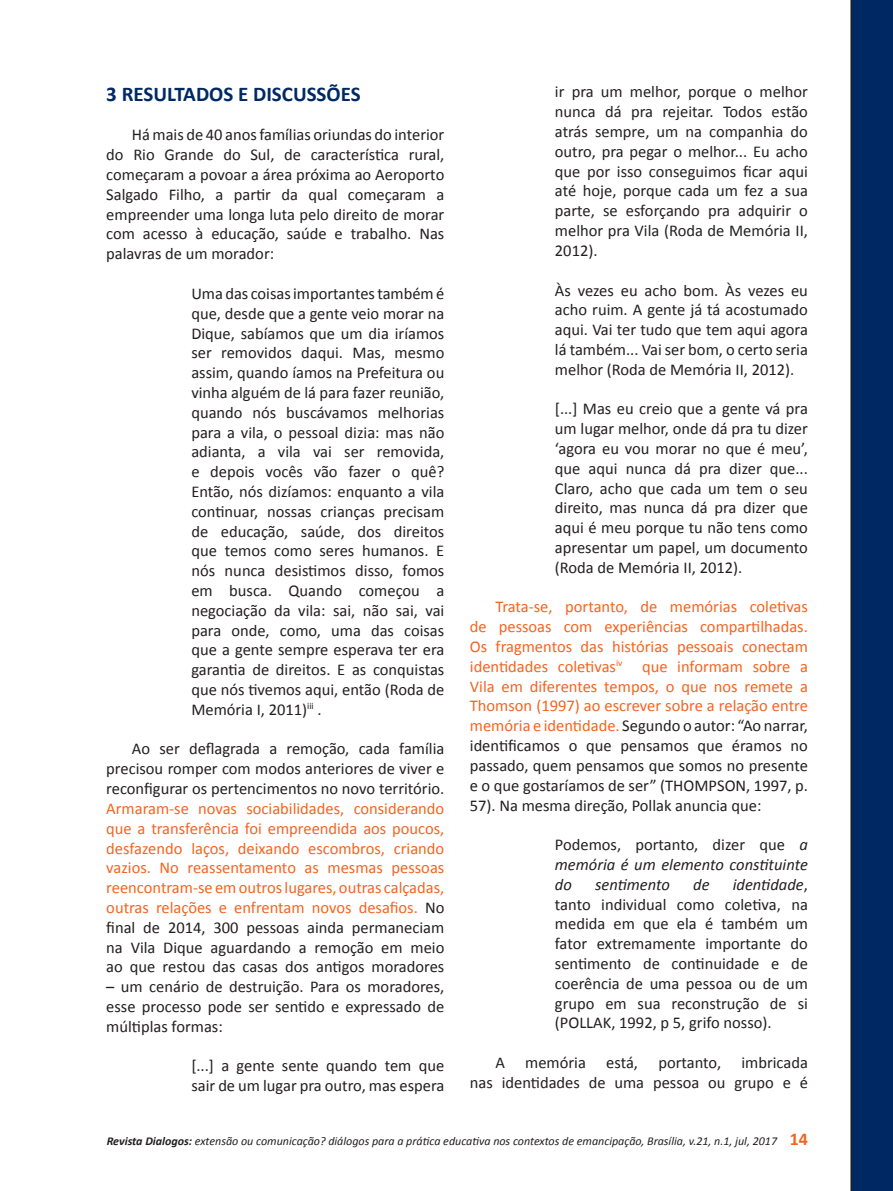
<style>
.page{position:relative;width:893px;height:1191px;background:#fff}
.page>*{position:absolute;margin:0;border:0;box-sizing:border-box;transform-origin:0 0}
.t1{font:700 21px "Calibri";color:#002964}
.t2{font:16.5px/19.8px "Calibri";color:#231f20;text-align:justify}
.t3{font:16.5px/19.8px "Calibri";color:#f36421;text-align:justify}
.t4{font:italic 16.5px/19.8px "Calibri";color:#231f20;text-align:justify}
.t5{font:italic 12px "Calibri";color:#231f20}
.s1{color:#231f20}
.s2{font-style:normal}
.s3{font-style:italic}
.s4{font-weight:700}
.s5{font-weight:700;font-style:normal;font-size:18px;color:#f36421}
</style>
<div class="page">
<div style="left:850px;top:0;width:43px;height:1191px;background:#002964"></div>
<p class="t1" style="left:106px;top:80px;width:256px">3 RESULTADOS E DISCUSSÕES</p>
<p class="t2" style="left:106px;top:125px;width:340px;text-indent:26px">Há mais de 40 anos famílias oriundas do interior do Rio Grande do Sul, de característica rural, começaram a povoar a área próxima ao Aeroporto Salgado Filho, a partir da qual começaram a empreender uma longa luta pelo direito de morar com acesso à educação, saúde e trabalho. Nas palavras de um morador:</p>
<p class="t2" style="left:191px;top:283px;width:254px">Uma das coisas importantes também é que, desde que a gente veio morar na Dique, sabíamos que um dia iríamos ser removidos daqui. Mas, mesmo assim, quando íamos na Prefeitura ou vinha alguém de lá para fazer reunião, quando nós buscávamos melhorias para a vila, o pessoal dizia: mas não adianta, a vila vai ser removida, e depois vocês vão fazer o quê?<br>Então, nós dizíamos: enquanto a vila continuar, nossas crianças precisam de educação, saúde, dos direitos que temos como seres humanos. E nós nunca desistimos disso, fomos em busca. Quando começou a negociação da vila: sai, não sai, vai para onde, como, uma das coisas que a gente sempre esperava ter era garantia de direitos. E as conquistas que nós tivemos aqui, então (Roda de Memória I, 2011)<sup>iii</sup> .</p>
<p class="t2" style="left:106px;top:739px;width:340px;text-indent:26px">Ao ser deflagrada a remoção, cada família precisou romper com modos anteriores de viver e reconfigurar os pertencimentos no novo território.</p>
<p class="t3" style="left:106px;top:798px;width:340px">Armaram-se novas sociabilidades, considerando que a transferência foi empreendida aos poucos, desfazendo laços, deixando escombros, criando vazios. No reassentamento as mesmas pessoas reencontram-se em outros lugares, outras calçadas, outras relações e enfrentam novos desafios. <span class="s1">No final de 2014, 300 pessoas ainda permaneciam na Vila Dique aguardando a remoção em meio ao que restou das casas dos antigos moradores</span></p>
<p class="t2" style="left:106px;top:976px;width:340px">– um cenário de destruição. Para os moradores, esse processo pode ser sentido e expressado de múltiplas formas:</p>
<p class="t2" style="left:191px;top:1056px;width:254px">[...] a gente sente quando tem que sair de um lugar pra outro, mas espera</p>
<p class="t2" style="left:555px;top:82px;width:255px">ir pra um melhor, porque o melhor nunca dá pra rejeitar. Todos estão atrás sempre, um na companhia do outro, pra pegar o melhor... Eu acho que por isso conseguimos ficar aqui até hoje, porque cada um fez a sua parte, se esforçando pra adquirir o melhor pra Vila (Roda de Memória II, 2012).</p>
<p class="t2" style="left:555px;top:280px;width:254px">Às vezes eu acho bom. Às vezes eu acho ruim. A gente já tá acostumado aqui. Vai ter tudo que tem aqui agora lá também... Vai ser bom, o certo seria melhor (Roda de Memória II, 2012).</p>
<p class="t2" style="left:555px;top:399px;width:255px">[...] Mas eu creio que a gente vá pra um lugar melhor, onde dá pra tu dizer ‘agora eu vou morar no que é meu’, que aqui nunca dá pra dizer que...<br>Claro, acho que cada um tem o seu direito, mas nunca dá pra dizer que aqui é meu porque tu não tens como apresentar um papel, um documento (Roda de Memória II, 2012).</p>
<p class="t3" style="left:470px;top:597px;width:340px;text-indent:26px">Trata-se, portanto, de memórias coletivas de pessoas com experiências compartilhadas.<br>Os fragmentos das histórias pessoais conectam identidades coletivas<sup>iv</sup> que informam sobre a Vila em diferentes tempos, o que nos remete a Thomson (1997) ao escrever sobre a relação entre memória e identidade. <span class="s1">Segundo o autor: “Ao narrar, identificamos o que pensamos que éramos no passado, quem pensamos que somos no presente e o que gostaríamos de ser” (THOMPSON, 1997, p.<br>57). Na mesma direção, Pollak anuncia que:</span></p>
<p class="t4" style="left:555px;top:834px;width:254px"><span class="s2">Podemos, portanto, dizer que</span> a memória é um elemento constituinte do</p>
<p class="t2" style="left:555px;top:874px;width:254px;text-indent:178px"><span class="s3">identidade</span>, tanto individual como coletiva, na medida em que ela é também um fator extremamente importante do sentimento de continuidade e de coerência de uma pessoa ou de um grupo em sua reconstrução de si (POLLAK, 1992, p 5, grifo nosso).</p>
<p class="t2" style="left:470px;top:1052px;width:340px;text-align:right">A memória está, portanto, imbricada nas identidades de uma pessoa ou grupo e é</p>
<p class="t4" style="left:595px;top:873px;width:76px">sentimento</p>
<p class="t4" style="left:693px;top:873px;width:18px">de</p>
<p class="t5" style="left:107px;top:1132px;width:703px"><span class="s4">Revista Dialogos:</span> extensão ou comunicação? diálogos para a prática educativa nos contextos de emancipação, Brasília, v.21, n.1, jul, 2017 <span class="s5">14</span></p>
</div>
